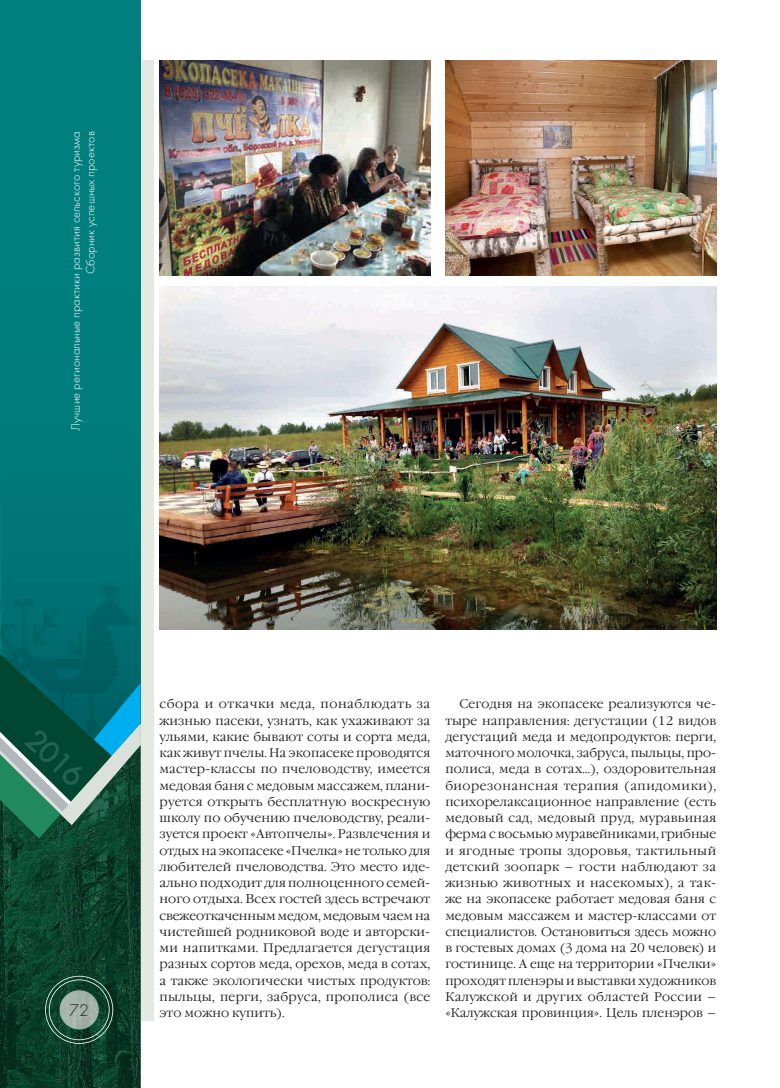
<style>
.page{position:relative;width:780px;height:1088px;background:#fff}
.page>*{position:absolute;margin:0;border:0;box-sizing:border-box;transform-origin:0 0}
.t1{font:17.5px "Futura Light C";color:#231f20}
.t2{font:300 12.5px/16.2px "Garamond C";letter-spacing:.005em;color:#231f20;text-align:justify}
.t3{font:12.5px/14.8px "Futura Light C";color:#fff;text-align:right}
</style>
<div class="page">
<div style="left:0;top:60px;width:153px;height:960px;background:#e4eae2"></div>
<div style="left:1px;top:0;width:140px;height:654px;background:#007e7d"></div>
<img style="left:0;top:583px;width:1px;height:71px">
<img style="left:1px;top:583px;width:138px;height:71px">
<img style="left:0;top:854px;width:142px;height:234px">
<svg style="left:45px;top:976px;width:68px;height:68px;background:#426a5a"></svg>
<svg style="left:0;top:654px;width:141px;height:200px;background:#1f685e"></svg>
<img style="left:159px;top:286px;width:557px;height:343px">
<img style="left:159px;top:60px;width:271px;height:216px">
<img style="left:445px;top:60px;width:271px;height:216px">
<p class="t3" style="left:68px;top:431px;width:301px;rotate:-90deg">Лучшие региональные практики развития сельского туризма<br>Сборник успешных проектов</p>
<h1 class="t1" style="left:70px;top:1001px;width:21px">72</h1>
<p class="t2" style="left:159px;top:696px;width:272px">сбора и откачки меда, понаблюдать за жизнью пасеки, узнать, как ухаживают за ульями, какие бывают соты и сорта меда, как живут пчелы. На экопасеке проводятся мастер-классы по пчеловодству, имеется медовая баня с медовым массажем, плани&shy;руется открыть бесплатную воскресную школу по обучению пчеловодству, реали&shy;зуется проект «Автопчелы». Развлечения и отдых на экопасеке «Пчелка» не только для любителей пчеловодства. Это место иде&shy;ально подходит для полноценного семей&shy;ного отдыха. Всех гостей здесь встречают свежеоткаченным медом, медовым чаем на чистейшей родниковой воде и авторски&shy;ми напитками. Предлагается дегустация разных сортов меда, орехов, меда в сотах, а также экологически чистых продуктов: пыльцы, перги, забруса, прополиса (все это можно купить).</p>
<p class="t2" style="left:445px;top:696px;width:272px;text-indent:14px">Сегодня на экопасеке реализуются че&shy;тыре направления: дегустации (12 видов дегустаций меда и медопродуктов: перги, маточного молочка, забруса, пыльцы, про&shy;полиса, меда в сотах…), оздоровительная биорезонансная терапия (апидомики), психорелаксационное направление (есть медовый сад, медовый пруд, муравьиная ферма с восьмью муравейниками, грибные и ягодные тропы здоровья, тактильный детский зоопарк – гости наблюдают за жизнью животных и насекомых), а так&shy;же на экопасеке работает медовая баня с медовым массажем и мастер-классами от специалистов. Остановиться здесь можно в гостевых домах (3 дома на 20 человек) и гостинице. А еще на территории «Пчелки» проходят пленэры и выставки художников Калужской и других областей России – «Калужская провинция». Цель пленэров –</p>
</div>
